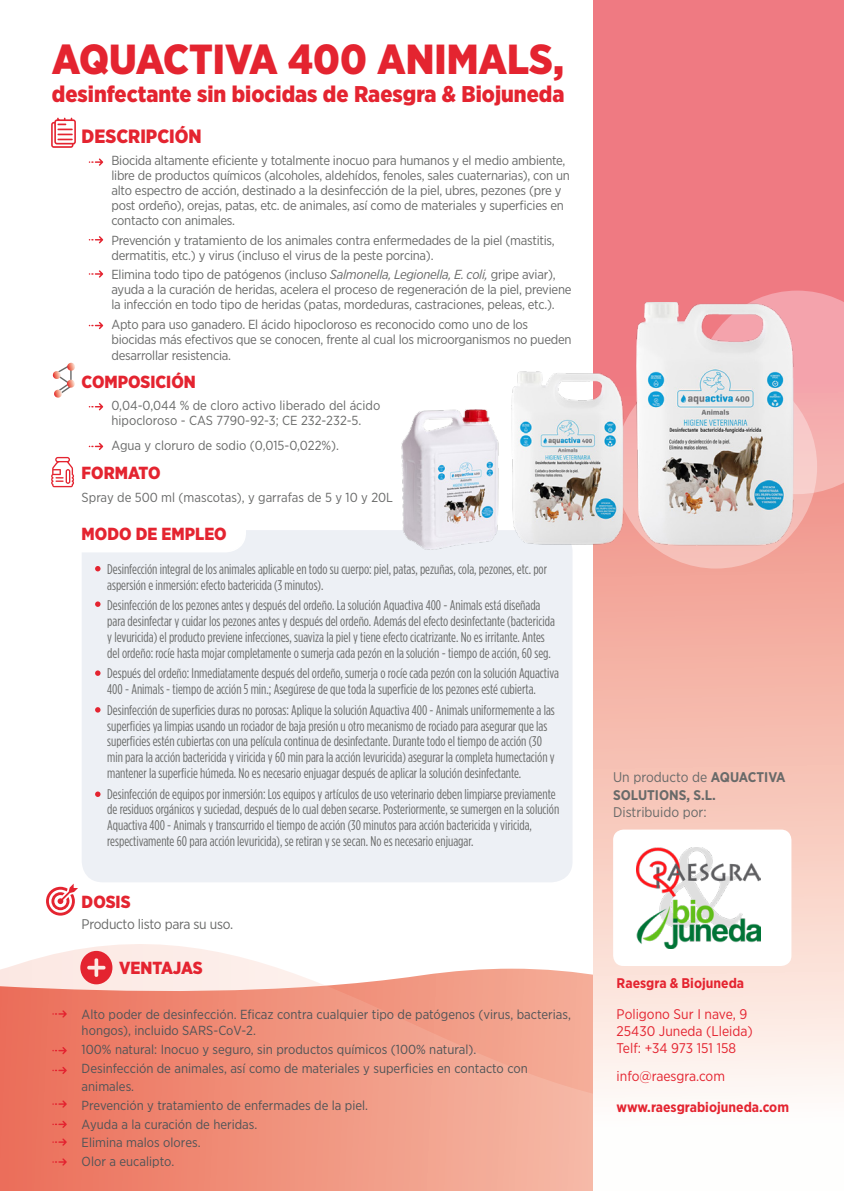
<style>
.page{position:relative;width:844px;height:1191px;background:#fff}
.page>*{position:absolute;margin:0;border:0;box-sizing:border-box;transform-origin:0 0}
.t1{font:900 42px "Gotham Narrow";color:#e42430}
.t2{font:900 22.75px "Gotham Narrow";color:#e42430}
.t3{font:900 19.25px "Gotham Narrow";color:#e42430}
.t4{font:900 17.5px "Gotham Narrow";color:#e42430}
.Basic{font:14px/15.8px "Gotham Condensed";color:#696a69}
.t5{font:14px "Gotham Narrow";color:#e42430}
.t6{font:700 14px "Gotham Narrow";color:#e42430}
.t7{font:700 14px/17.5px "Gotham Narrow";color:#696a69}
.Basic-2{font:14px "Gotham Narrow";letter-spacing:-.02em;color:#696a69}
.Basic-3{font:14px "Gotham Narrow";color:#696a69}
.Basic-4{font:13.12px/14.9px "Gotham Narrow";letter-spacing:-.02em;color:#696a69}
.Basic-5{font:13.12px/18.7px "Gotham Narrow";color:#505457}
.Basic-6{font:13.12px/14.9px "Gotham Narrow";color:#696a69}
.s1{font-style:italic}
.s2{font-weight:400}
</style>
<div class="page">
<div style="left:82px;top:530px;width:490px;height:352px;background:#edf0f5;border-radius:21px"></div>
<div style="left:53px;top:508px;width:192px;height:43px;background:#fff;border-radius:19px"></div>
<div style="left:53px;top:508px;width:193px;height:44px;border:2px solid #fff;border-radius:19px"></div>
<svg style="left:0;top:944px;width:593px;height:247px;background:#f2a28f"></svg>
<svg style="left:80px;top:951px;width:32px;height:33px"></svg>
<svg style="left:593px;top:0;width:250px;height:1092px;background:#f4a9a5"></svg>
<svg style="left:52px;top:1047px;width:15px;height:7px"></svg>
<svg style="left:52px;top:1010px;width:15px;height:7px"></svg>
<svg style="left:89px;top:158px;width:14px;height:8px"></svg>
<svg style="left:89px;top:270px;width:14px;height:8px"></svg>
<svg style="left:89px;top:236px;width:14px;height:7px"></svg>
<svg style="left:89px;top:322px;width:14px;height:7px"></svg>
<svg style="left:89px;top:403px;width:14px;height:7px"></svg>
<svg style="left:89px;top:443px;width:14px;height:7px"></svg>
<svg style="left:52px;top:363px;width:23px;height:35px"></svg>
<svg style="left:51px;top:457px;width:23px;height:30px"></svg>
<div style="left:614px;top:365px;width:202px;height:203px;background:#f6c1b9;border-radius:50%"></div>
<svg style="left:695px;top:290px;width:148px;height:204px;background:#f4a6ab"></svg>
<svg style="left:52px;top:1066px;width:15px;height:8px"></svg>
<svg style="left:52px;top:1120px;width:15px;height:8px"></svg>
<svg style="left:52px;top:1138px;width:15px;height:7px"></svg>
<svg style="left:52px;top:1100px;width:15px;height:7px"></svg>
<svg style="left:52px;top:1158px;width:15px;height:7px"></svg>
<svg style="left:51px;top:118px;width:25px;height:30px"></svg>
<div style="left:613px;top:829px;width:178px;height:137px;background:#fff;border-radius:10px"></div>
<img style="left:636px;top:847px;width:124px;height:101px">
<img style="left:401px;top:302px;width:400px;height:255px">
<svg style="left:46px;top:883px;width:32px;height:32px"></svg>
<svg style="left:95px;top:566px;width:5px;height:5px"></svg>
<svg style="left:95px;top:670px;width:5px;height:6px"></svg>
<svg style="left:95px;top:791px;width:5px;height:6px"></svg>
<svg style="left:95px;top:601px;width:5px;height:6px"></svg>
<svg style="left:95px;top:707px;width:5px;height:5px"></svg>
<p class="t1" style="left:52px;top:31px;width:513px">AQUACTIVA 400 ANIMALS,</p>
<p class="t2" style="left:52px;top:79px;width:514px">desinfectante sin biocidas de Raesgra &amp; Biojuneda</p>
<p class="t3" style="left:82px;top:123px;width:121px">DESCRIPCIÓN</p>
<p class="Basic-4" style="left:111px;top:153px;width:460px">Biocida altamente eficiente y totalmente inocuo para humanos y el medio ambiente, libre de productos químicos (alcoholes, aldehídos, fenoles, sales cuaternarias), con un alto espectro de acción, destinado a la desinfección de la piel, ubres, pezones (pre y post ordeño), orejas, patas, etc. de animales, así como de materiales y superficies en contacto con animales.</p>
<p class="Basic-4" style="left:111px;top:232px;width:445px">Prevención y tratamiento de los animales contra enfermedades de la piel (mastitis, dermatitis, etc.) y virus (incluso el virus de la peste porcina).</p>
<p class="Basic-4" style="left:111px;top:267px;width:461px">Elimina todo tipo de patógenos (incluso <span class="s1">Salmonella, Legionella, E. coli,</span> gripe aviar), ayuda a la curación de heridas, acelera el proceso de regeneración de la piel, previene la infección en todo tipo de heridas (patas, mordeduras, castraciones, peleas, etc.).</p>
<p class="Basic-4" style="left:111px;top:316px;width:461px">Apto para uso ganadero. El ácido hipocloroso es reconocido como uno de los biocidas más efectivos que se conocen, frente al cual los microorganismos no pueden desarrollar resistencia.</p>
<p class="t4" style="left:82px;top:370px;width:116px">COMPOSICIÓN</p>
<p class="Basic-6" style="left:111px;top:398px;width:270px">0,04-0,044 % de cloro activo liberado del ácido hipocloroso - CAS 7790-92-3; CE 232-232-5.</p>
<p class="Basic-6" style="left:111px;top:437px;width:229px">Agua y cloruro de sodio (0,015-0,022%).</p>
<p class="t4" style="left:82px;top:461px;width:80px">FORMATO</p>
<p class="Basic-6" style="left:82px;top:489px;width:313px">Spray de 500 ml (mascotas), y garrafas de 5 y 10 y 20L</p>
<p class="t4" style="left:82px;top:522px;width:146px">MODO DE EMPLEO</p>
<p class="Basic" style="left:107px;top:561px;width:441px">Desinfección integral de los animales aplicable en todo su cuerpo: piel, patas, pezuñas, cola, pezones, etc. por aspersión e inmersión: efecto bactericida (3 minutos).</p>
<p class="Basic" style="left:107px;top:597px;width:449px">Desinfección de los pezones antes y después del ordeño. La solución Aquactiva 400 - Animals está diseñada para desinfectar y cuidar los pezones antes y después del ordeño. Además del efecto desinfectante (bactericida y levuricida) el producto previene infecciones, suaviza la piel y tiene efecto cicatrizante. No es irritante. Antes del ordeño: rocíe hasta mojar completamente o sumerja cada pezón en la solución - tiempo de acción, 60 seg.</p>
<p class="Basic" style="left:107px;top:665px;width:453px">Después del ordeño: Inmediatamente después del ordeño, sumerja o rocíe cada pezón con la solución Aquactiva<br>400 - Animals - tiempo de acción 5 min.; Asegúrese de que toda la superficie de los pezones esté cubierta.</p>
<p class="Basic" style="left:107px;top:702px;width:449px">Desinfección de superficies duras no porosas: Aplique la solución Aquactiva 400 - Animals uniformemente a las superficies ya limpias usando un rociador de baja presión u otro mecanismo de rociado para asegurar que las superficies estén cubiertas con una película continua de desinfectante. Durante todo el tiempo de acción (30 min para la acción bactericida y viricida y 60 min para la acción levuricida) asegurar la completa humectación y mantener la superficie húmeda. No es necesario enjuagar después de aplicar la solución desinfectante.</p>
<p class="Basic" style="left:107px;top:785px;width:453px">Desinfección de equipos por inmersión: Los equipos y artículos de uso veterinario deben limpiarse previamente de residuos orgánicos y suciedad, después de lo cual deben secarse. Posteriormente, se sumergen en la solución Aquactiva 400 - Animals y transcurrido el tiempo de acción (30 minutos para acción bactericida y viricida, respectivamente 60 para acción levuricida), se retiran y se secan. No es necesario enjuagar.</p>
<p class="t4" style="left:82px;top:890px;width:50px">DOSIS</p>
<p class="Basic-2" style="left:82px;top:915px;width:153px">Producto listo para su uso.</p>
<p class="t4" style="left:119px;top:956px;width:85px">VENTAJAS</p>
<p class="Basic-5" style="left:82px;top:1006px;width:490px;line-height:15.8px">Alto poder de desinfección. Eficaz contra cualquier tipo de patógenos (virus, bacterias, hongos), incluido SARS-CoV-2.</p>
<p class="Basic-5" style="left:82px;top:1039px;width:447px">100% natural: Inocuo y seguro, sin productos químicos (100% natural).<br>Desinfección de animales, así como de materiales y superficies en contacto con animales.<br>Prevención y tratamiento de enfermades de la piel.<br>Ayuda a la curación de heridas.<br>Elimina malos olores.<br>Olor a eucalipto.</p>
<p class="t7" style="left:613px;top:768px;width:174px"><span class="s2">Un producto de</span> AQUACTIVA<br>SOLUTIONS, S.L.</p>
<p class="Basic-3" style="left:613px;top:803px;width:95px">Distribuido por:</p>
<p class="t6" style="left:616px;top:973px;width:129px">Raesgra &amp; Biojuneda</p>
<p class="t5" style="left:616px;top:1005px;width:132px">Poligono Sur I nave, 9</p>
<p class="t5" style="left:616px;top:1022px;width:138px">25430 Juneda (Lleida)</p>
<p class="t5" style="left:616px;top:1039px;width:121px">Telf: +34 973 151 158</p>
<p class="t5" style="left:616px;top:1067px;width:110px">info@raesgra.com</p>
<p class="t6" style="left:616px;top:1098px;width:174px">www.raesgrabiojuneda.com</p>
</div>
